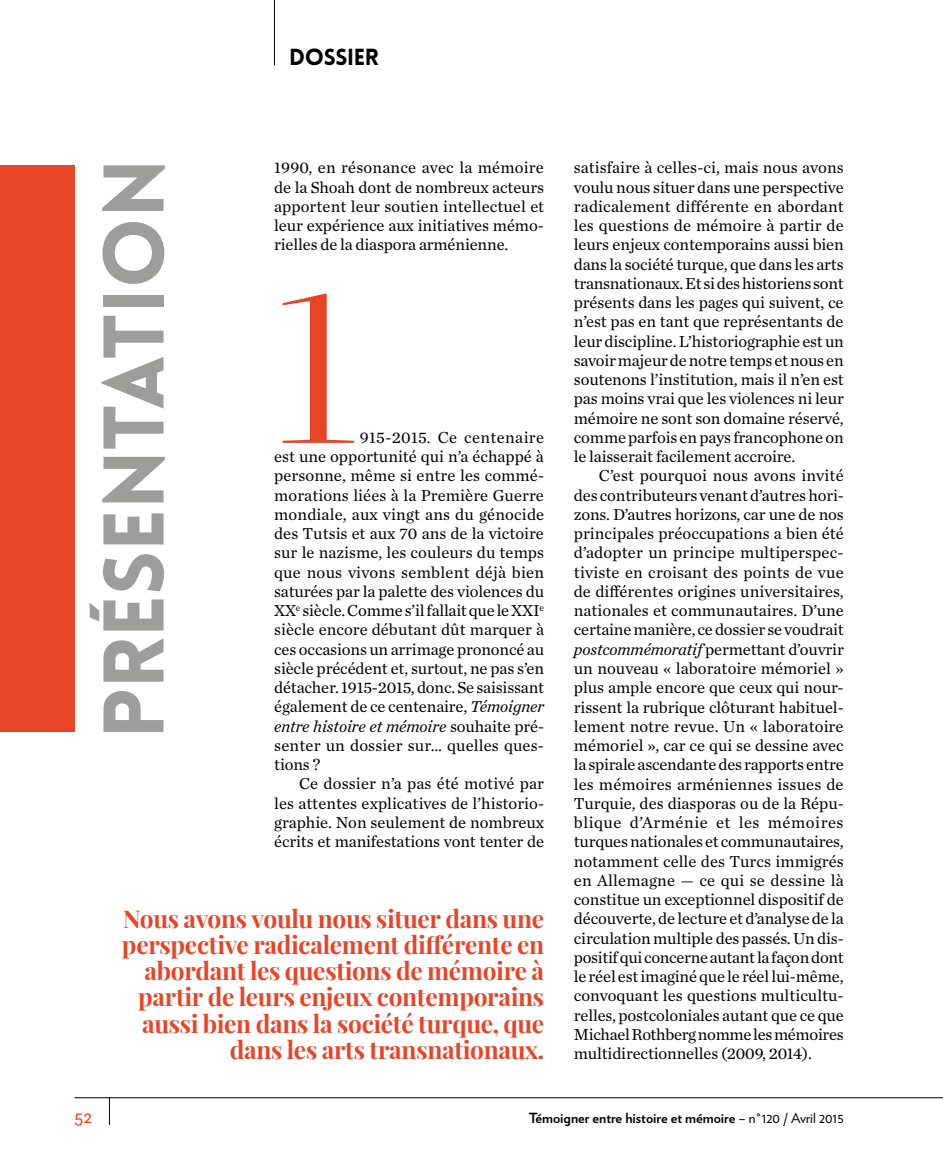
<style>
.page{position:relative;width:943px;height:1166px;background:#fff}
.page>*{position:absolute;margin:0;border:0;box-sizing:border-box;transform-origin:0 0}
.t1{font:210px "Glosa Display";color:#e84427}
.t2{font:900 84px "Lovelo";letter-spacing:-.005em;color:#9d9d9c}
.t3{font:700 24.5px/26.2px "Playfair Display";letter-spacing:-.01em;color:#e84427;text-align:right}
.t4{font:900 22.75px "Lovelo";letter-spacing:-.015em;color:#000}
.t5{font:17.5px "Fengardo Neue";color:#e84427}
.t6{font:16.62px/19.2px "Chronicle Text G1";letter-spacing:-.01em;color:#000;text-align:justify}
.t7{font:700 14px "Verlag";color:#000}
.s1{font-style:italic}
.s2{font-weight:400}
</style>
<div class="page">
<hr style="left:74px;top:1097px;width:869px;height:1px;background:#000">
<svg style="left:109px;top:1097px;width:1px;height:28px"></svg>
<hr style="left:274px;top:0;width:1px;height:65px;background:#000">
<div style="left:0;top:165px;width:74px;height:567px;background:#e84427"></div>
<h3 class="t4" style="left:289px;top:43px;width:91px">DOSSIER</h3>
<h2 class="t2" style="left:82px;top:739px;width:582px;rotate:-90deg">PRÉSENTATION</h2>
<p class="t6" style="left:274px;top:157px;width:271px">1990, en résonance avec la mémoire de la Shoah dont de nombreux acteurs apportent leur soutien intellectuel et leur expérience aux initiatives mémo&shy;rielles de la diaspora arménienne.</p>
<h1 class="t1" style="left:274px;top:232px;width:90px">1</h1>
<p class="t6" style="left:274px;top:427px;width:271px;text-indent:86px">915-2015. Ce centenaire est une opportunité qui n’a échappé à personne, même si entre les commé&shy;morations liées à la Première Guerre mondiale, aux vingt ans du génocide des Tutsis et aux 70 ans de la victoire sur le nazisme, les couleurs du temps que nous vivons semblent déjà bien saturées par la palette des violences du XX<sup>e</sup> siècle. Comme s’il fallait que le XXI<sup>e </sup>siècle encore débutant dût marquer à ces occasions un arrimage prononcé au siècle précédent et, surtout, ne pas s’en détacher. 1915-2015, donc. Se saisissant également de ce centenaire, <span class="s1">Témoigner entre histoire et mémoire</span> souhaite pré&shy;senter un dossier sur… quelles ques&shy;tions ?</p>
<p class="t6" style="left:274px;top:773px;width:271px;text-indent:25px">Ce dossier n’a pas été motivé par les attentes explicatives de l’historio&shy;graphie. Non seulement de nombreux écrits et manifestations vont tenter de</p>
<h3 class="t3" style="left:122px;top:905px;width:424px">Nous avons voulu nous situer dans une perspective radicalement différente en abordant les questions de mémoire à partir de leurs enjeux contemporains aussi bien dans la société turque, que dans les arts transnationaux.</h3>
<p class="t6" style="left:574px;top:157px;width:271px">satisfaire à celles-ci, mais nous avons voulu nous situer dans une perspective radicalement différente en abordant les questions de mémoire à partir de leurs enjeux contemporains aussi bien dans la société turque, que dans les arts transnationaux. Et si des historiens sont présents dans les pages qui suivent, ce n’est pas en tant que représentants de leur discipline. L’historiographie est un savoir majeur de notre temps et nous en soutenons l’institution, mais il n’en est pas moins vrai que les violences ni leur mémoire ne sont son domaine réservé, comme parfois en pays francophone on le laisserait facilement accroire.</p>
<p class="t6" style="left:574px;top:465px;width:271px;text-indent:25px">C’est pourquoi nous avons invité des contributeurs venant d’autres hori&shy;zons. D’autres horizons, car une de nos principales préoccupations a bien été d’adopter un principe multiperspec&shy;tiviste en croisant des points de vue de différentes origines universitaires, nationales et communautaires. D’une certaine manière, ce dossier se voudrait <span class="s1">postcommémoratif</span> permettant d’ouvrir un nouveau « laboratoire mémoriel » plus ample encore que ceux qui nour&shy;rissent la rubrique clôturant habituel&shy;lement notre revue. Un « laboratoire mémoriel », car ce qui se dessine avec la spirale ascendante des rapports entre les mémoires arméniennes issues de Turquie, des diasporas ou de la Répu&shy;blique d’Arménie et les mémoires turques nationales et communautaires, notamment celle des Turcs immigrés en Allemagne — ce qui se dessine là constitue un exceptionnel dispositif de découverte, de lecture et d’analyse de la circulation multiple des passés. Un dis&shy;positif qui concerne autant la façon dont le réel est imaginé que le réel lui-même, convoquant les questions multicultu&shy;relles, postcoloniales autant que ce que Michael Rothberg nomme les mémoires multidirectionnelles (2009, 2014).</p>
<p class="t5" style="left:74px;top:1106px;width:19px">52</p>
<p class="t7" style="left:529px;top:1106px;width:316px">Témoigner entre histoire et mémoire <span class="s2">– n°120 / Avril 2015</span></p>
</div>
